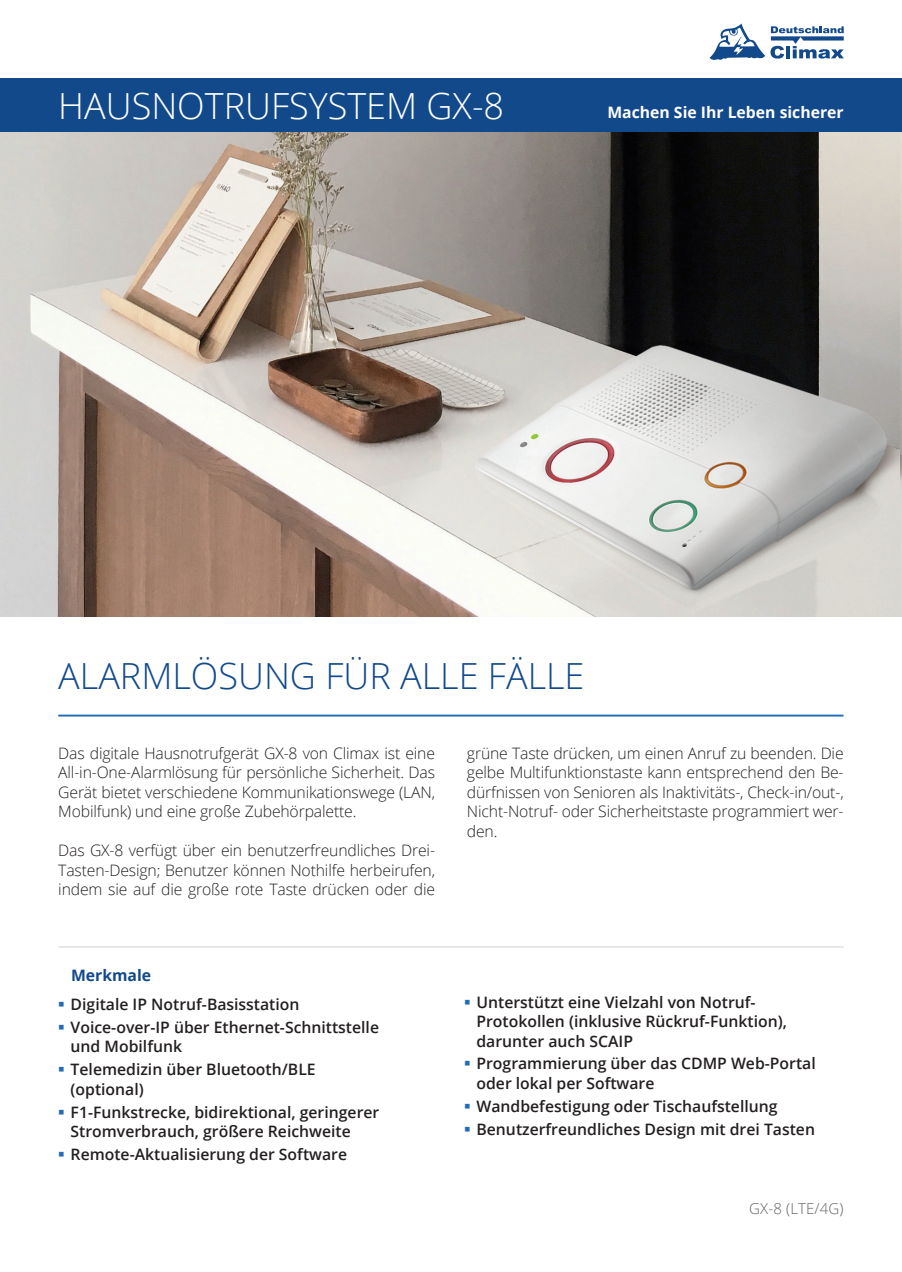
<style>
.page{position:relative;width:902px;height:1272px;background:#fff}
.page>*{position:absolute;margin:0;border:0;box-sizing:border-box;transform-origin:0 0}
.t1{font:300 36px "Open Sans";color:#12498b}
.t2{font:300 36px "Open Sans";color:#fff}
.t3{font:300 15.75px/19.5px "Open Sans";letter-spacing:-.01em;color:#231f20;text-align:justify}
.t4{font:600 15.75px/23px "Open Sans";color:#231f20}
.t5{font:700 15.75px "Open Sans";color:#fff}
.t6{font:700 15.75px "Open Sans";color:#12498b}
.t7{font:300 15px "Open Sans";color:#636366}
</style>
<div class="page">
<div style="left:0;top:79px;width:901px;height:54px;background:#12498b"></div>
<svg style="left:709px;top:23px;width:134px;height:37px"></svg>
<img style="left:899px;top:133px;width:2px;height:484px">
<hr style="left:58px;top:714px;width:785px;height:2px;background:#226db6">
<hr style="left:58px;top:946px;width:785px;height:1px;background:#d1d2d4">
<img style="left:0;top:133px;width:899px;height:484px">
<h1 class="t2" style="left:58px;top:81px;width:447px">Hausnotrufsystem GX-8</h1>
<p class="t5" style="left:607px;top:102px;width:238px">Machen Sie Ihr Leben sicherer</p>
<h1 class="t1" style="left:58px;top:651px;width:527px">Alarmlösung für alle Fälle</h1>
<p class="t3" style="left:58px;top:742px;width:378px">Das digitale Hausnotrufgerät GX-8 von Climax ist eine All-in-One-Alarmlösung für persönliche Sicherheit. Das Gerät bietet verschiedene Kommunikationswege (LAN</p>
<p class="t3" style="left:431px;top:781px;width:5px">,</p>
<p class="t3" style="left:58px;top:801px;width:300px">Mobilfunk) und eine große Zubehörpalette.</p>
<p class="t3" style="left:58px;top:840px;width:378px">Das GX-8 verfügt über ein benutzerfreundliches Drei-Tasten-Design; Benutzer können N othilfe herbeirufen, indem sie auf die große rote Taste drücken oder die</p>
<p class="t6" style="left:71px;top:964px;width:82px">Merkmale</p>
<p class="t4" style="left:71px;top:992px;width:310px">Digitale IP Notruf-Basisstation<br>Voice-over-IP über Ethernet-Schnittstelle</p>
<p class="t4" style="left:71px;top:1034px;width:246px">und Mobilfunk<br>Telemedizin über Bluetooth/BLE</p>
<p class="t4" style="left:71px;top:1077px;width:310px">(optional)<br>F1-Funkstrecke, bidirektional, geringerer</p>
<p class="t4" style="left:71px;top:1119px;width:282px">Stromverbrauch, größere Reichweite<br>Remote-Aktualisierung der Software</p>
<p class="t3" style="left:467px;top:742px;width:378px">grüne Taste drücken, um einen Anruf zu beenden. Die gelbe M ultifunktionstaste kann entsprechend den Be&shy;dürfnissen von Senioren als Inaktivitäts-, Check-in/out-, N icht-N otruf- oder Sicherheitstaste programmiert wer&shy;den.</p>
<p class="t4" style="left:476px;top:991px;width:312px;line-height:19.5px">Unterstützt eine Vielzahl von Notruf-<br>Protokollen (inklusive Rückruf-Funktion), darunter auch SCAIP</p>
<p class="t4" style="left:476px;top:1053px;width:341px;line-height:19.5px">Programmierung über das CDMP Web-Portal oder lokal per Software</p>
<p class="t4" style="left:476px;top:1094px;width:340px">Wandbefestigung oder Tischaufstellung<br>Benutzerfreundliches Design mit drei Tasten</p>
<p class="t7" style="left:749px;top:1197px;width:96px">GX-8 (LTE/4G)</p>
</div>
